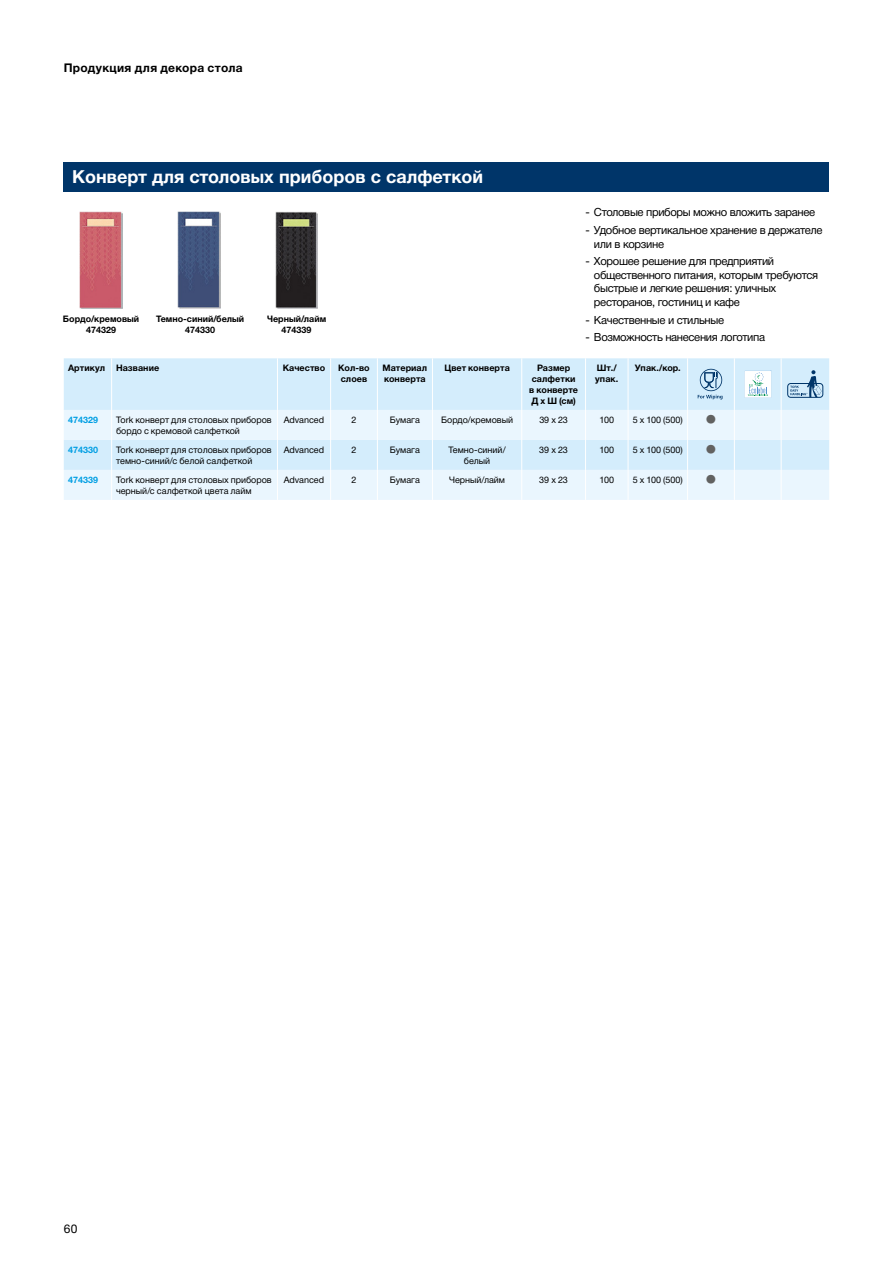
<style>
.page{position:relative;width:893px;height:1263px;background:#fff}
.page>*{position:absolute;margin:0;border:0;box-sizing:border-box;transform-origin:0 0}
.t1{font:24.75px "Helvetica Neue Cyr";color:#626261}
.t2{font:700 18px "Helvetica Neue Cyr";color:#fff}
.t3{font:700 12px "Helvetica Neue Cyr";letter-spacing:.02em;color:#000}
.t4{font:12px "Helvetica Neue Cyr";color:#000}
.t5{font:11.25px/13.5px "Helvetica Neue Cyr";letter-spacing:-.03em;color:#000}
.t6{font:9px/10.8px "Helvetica Neue Cyr";color:#000}
.t7{font:700 9px/10.8px "Helvetica Neue Cyr";color:#000;text-align:center}
.t8{font:700 9px "Helvetica Neue Cyr";color:#009ee3}
</style>
<div class="page">
<img style="left:80px;top:211px;width:42px;height:97px">
<img style="left:178px;top:211px;width:42px;height:97px">
<img style="left:275px;top:211px;width:43px;height:97px">
<div style="left:64px;top:358px;width:765px;height:52px;background:#d4edfc"></div>
<svg style="left:64px;top:410px;width:765px;height:90px;background:#e2f3fd"></svg>
<hr style="left:330px;top:358px;width:1px;height:52px;background:#fff">
<hr style="left:377px;top:358px;width:1px;height:52px;background:#fff">
<hr style="left:432px;top:358px;width:1px;height:52px;background:#fff">
<hr style="left:585px;top:358px;width:1px;height:52px;background:#fff">
<hr style="left:628px;top:358px;width:1px;height:52px;background:#fff">
<hr style="left:687px;top:358px;width:1px;height:52px;background:#fff">
<hr style="left:781px;top:358px;width:1px;height:52px;background:#fff">
<hr style="left:330px;top:410px;width:1px;height:30px;background:#fff">
<hr style="left:377px;top:410px;width:1px;height:30px;background:#fff">
<hr style="left:432px;top:410px;width:1px;height:30px;background:#fff">
<hr style="left:521px;top:410px;width:1px;height:30px;background:#fff">
<hr style="left:585px;top:410px;width:1px;height:30px;background:#fff">
<hr style="left:628px;top:410px;width:1px;height:30px;background:#fff">
<hr style="left:781px;top:410px;width:1px;height:30px;background:#fff">
<hr style="left:330px;top:440px;width:1px;height:30px;background:#fff">
<hr style="left:377px;top:440px;width:1px;height:30px;background:#fff">
<hr style="left:432px;top:440px;width:1px;height:30px;background:#fff">
<hr style="left:521px;top:440px;width:1px;height:30px;background:#fff">
<hr style="left:585px;top:440px;width:1px;height:30px;background:#fff">
<hr style="left:628px;top:440px;width:1px;height:30px;background:#fff">
<hr style="left:781px;top:440px;width:1px;height:30px;background:#fff">
<hr style="left:330px;top:470px;width:1px;height:30px;background:#fff">
<hr style="left:377px;top:470px;width:1px;height:30px;background:#fff">
<hr style="left:432px;top:470px;width:1px;height:30px;background:#fff">
<hr style="left:521px;top:470px;width:1px;height:30px;background:#fff">
<hr style="left:585px;top:470px;width:1px;height:30px;background:#fff">
<hr style="left:628px;top:470px;width:1px;height:30px;background:#fff">
<hr style="left:781px;top:470px;width:1px;height:30px;background:#fff">
<hr style="left:111px;top:410px;width:1px;height:30px;background:#fff">
<hr style="left:277px;top:410px;width:1px;height:30px;background:#fff">
<hr style="left:111px;top:440px;width:1px;height:30px;background:#fff">
<hr style="left:277px;top:440px;width:1px;height:30px;background:#fff">
<hr style="left:111px;top:470px;width:1px;height:30px;background:#fff">
<hr style="left:277px;top:470px;width:1px;height:30px;background:#fff">
<hr style="left:111px;top:358px;width:1px;height:52px;background:#fff">
<hr style="left:277px;top:358px;width:1px;height:52px;background:#fff">
<hr style="left:521px;top:358px;width:1px;height:52px;background:#fff">
<hr style="left:734px;top:358px;width:1px;height:52px;background:#fff">
<hr style="left:734px;top:410px;width:1px;height:30px;background:#fff">
<hr style="left:734px;top:440px;width:1px;height:30px;background:#fff">
<hr style="left:734px;top:470px;width:1px;height:30px;background:#fff">
<hr style="left:687px;top:410px;width:1px;height:30px;background:#fff">
<hr style="left:687px;top:440px;width:1px;height:30px;background:#fff">
<hr style="left:687px;top:470px;width:1px;height:30px;background:#fff">
<svg style="left:698px;top:369px;width:24px;height:30px"></svg>
<svg style="left:744px;top:371px;width:27px;height:27px"></svg>
<div style="left:787px;top:383px;width:36px;height:15px;border:1px solid #003569;border-radius:3px"></div>
<svg style="left:790px;top:370px;width:32px;height:27px"></svg>
<div style="left:64px;top:162px;width:765px;height:29px;background:#003569"></div>
<h3 class="t3" style="left:64px;top:61px;width:180px">Продукция для декора стола</h3>
<h2 class="t2" style="left:72px;top:167px;width:412px">Конверт для столовых приборов с салфеткой</h2>
<p class="t5" style="left:585px;top:206px;width:231px">- Столовые приборы можно вложить заранее</p>
<p class="t5" style="left:594px;top:224px;width:230px;text-indent:-9px">- Удобное вертикальное хранение в держателе или в корзине</p>
<p class="t5" style="left:594px;top:255px;width:226px;text-indent:-9px">- Хорошее решение для предприятий общественного питания, которым требуются быстрые и легкие решения: уличных ресторанов, гостиниц и кафе</p>
<p class="t5" style="left:585px;top:313px;width:140px">- Качественные и стильные</p>
<p class="t5" style="left:585px;top:331px;width:181px">- Возможность нанесения логотипа</p>
<p class="t7" style="left:63px;top:314px;width:78px">Бордо/кремовый<br>474329</p>
<p class="t7" style="left:156px;top:314px;width:89px">Темно-синий/белый<br>474330</p>
<p class="t7" style="left:267px;top:314px;width:61px">Черный/лайм<br>474339</p>
<p class="t7" style="left:68px;top:363px;width:93px">Артикул Название</p>
<p class="t7" style="left:283px;top:363px;width:44px">Качество</p>
<p class="t7" style="left:338px;top:363px;width:33px;text-align:left">Кол-во слоев</p>
<p class="t7" style="left:383px;top:363px;width:46px;text-align:left">Материал конверта</p>
<p class="t7" style="left:444px;top:363px;width:67px">Цвет конверта</p>
<p class="t7" style="left:529px;top:363px;width:50px">Размер салфетки в конверте<br>Д x Ш (см)</p>
<p class="t7" style="left:595px;top:363px;width:25px;text-align:left">Шт./ упак.</p>
<p class="t7" style="left:635px;top:363px;width:47px">Упак./кор.</p>
<p class="t8" style="left:68px;top:415px;width:32px">474329</p>
<p class="t6" style="left:116px;top:414px;width:157px">Tork конверт для столовых приборов бордо с кремовой салфеткой</p>
<p class="t6" style="left:284px;top:414px;width:42px">Advanced</p>
<p class="t6" style="left:351px;top:414px;width:7px">2</p>
<p class="t6" style="left:390px;top:414px;width:31px">Бумага</p>
<p class="t6" style="left:441px;top:414px;width:73px">Бордо/кремовый</p>
<p class="t6" style="left:539px;top:414px;width:30px">39 x 23</p>
<p class="t6" style="left:599px;top:414px;width:16px">100</p>
<p class="t6" style="left:633px;top:414px;width:52px">5 x 100 (500)</p>
<h1 class="t1" style="left:705px;top:406px;width:14px">•</h1>
<p class="t8" style="left:68px;top:445px;width:32px">474330</p>
<p class="t6" style="left:116px;top:444px;width:157px">Tork конверт для столовых приборов темно-синий/с белой салфеткой</p>
<p class="t6" style="left:284px;top:444px;width:42px">Advanced</p>
<p class="t6" style="left:351px;top:444px;width:7px">2</p>
<p class="t6" style="left:390px;top:444px;width:31px">Бумага</p>
<p class="t6" style="left:448px;top:444px;width:59px;text-align:center">Темно-синий/ белый</p>
<p class="t6" style="left:539px;top:444px;width:30px">39 x 23</p>
<p class="t6" style="left:599px;top:444px;width:16px">100</p>
<p class="t6" style="left:633px;top:444px;width:52px">5 x 100 (500)</p>
<h1 class="t1" style="left:705px;top:436px;width:14px">•</h1>
<p class="t8" style="left:68px;top:475px;width:32px">474339</p>
<p class="t6" style="left:116px;top:474px;width:157px">Tork конверт для столовых приборов черный/с салфеткой цвета лайм</p>
<p class="t6" style="left:284px;top:474px;width:42px">Advanced</p>
<p class="t6" style="left:351px;top:474px;width:7px">2</p>
<p class="t6" style="left:390px;top:474px;width:31px">Бумага</p>
<p class="t6" style="left:449px;top:474px;width:57px">Черный/лайм</p>
<p class="t6" style="left:539px;top:474px;width:30px">39 x 23</p>
<p class="t6" style="left:599px;top:474px;width:16px">100</p>
<p class="t6" style="left:633px;top:474px;width:52px">5 x 100 (500)</p>
<h1 class="t1" style="left:705px;top:466px;width:14px">•</h1>
<h3 class="t4" style="left:64px;top:1222px;width:15px">60</h3>
</div>
